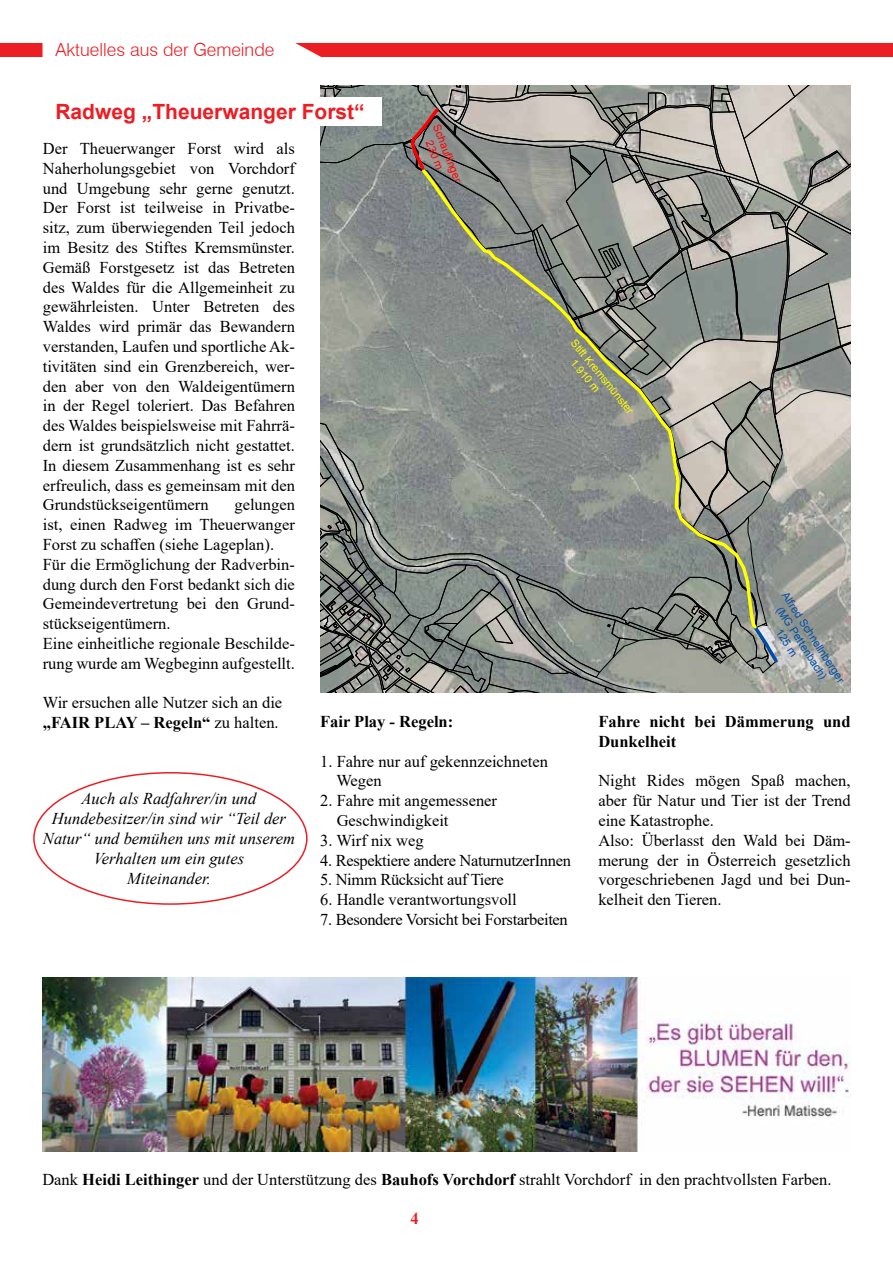
<style>
.page{position:relative;width:893px;height:1263px;background:#fff}
.page>*{position:absolute;margin:0;border:0;box-sizing:border-box;transform-origin:0 0}
.t1{font:700 21px "Arial";color:#ed1d24}
.t2{font:300 18px "Swiss 721 BT";color:#ed1d24}
.t3{font:16.5px/19.8px "Times New Roman";color:#000}
.t4{font:italic 16.5px/19.8px "Times New Roman";color:#000;text-align:center}
.t5{font:16.5px "Times New Roman";letter-spacing:-.02em;color:#000}
.t6{font:700 16.5px/19.8px "Times New Roman";color:#000}
.t7{font:700 16.5px "Times New Roman";color:#ed1d24}
.t8{font:10.8px "Arial";color:#004da8}
.t9{font:10.8px/12.6px "Arial";color:#ff0}
.t10{font:10.8px/12.6px "Arial";color:#f00;text-align:center}
.s1{font-weight:700}
</style>
<div class="page">
<div style="left:0;top:43px;width:893px;height:13px;background:#ed1d24"></div>
<div style="left:43px;top:43px;width:281px;height:14px;background:#fff"></div>
<svg style="left:321px;top:85px;width:530px;height:607px;background:#90938c"></svg>
<div style="left:43px;top:97px;width:338px;height:29px;background:#fff"></div>
<img style="left:42px;top:977px;width:808px;height:175px">
<p class="t2" style="left:55px;top:38px;width:220px">Aktuelles aus der Gemeinde</p>
<p class="t1" style="left:55px;top:97px;width:311px">Radweg „Theuerwanger Forst“</p>
<p class="t10" style="left:442px;top:123px;width:62px;rotate:69deg">Schauflinger<br>230 m</p>
<p class="t3" style="left:43px;top:138px;width:254px;text-align:justify">Der Theuerwanger Forst wird als Naherholungsgebiet von Vorchdorf und Umgebung sehr gerne genutzt.<br>Der Forst ist teilweise in Privatbe&shy;sitz, zum überwiegenden Teil jedoch im Besitz des Stiftes Kremsmünster.<br>Gemäß Forstgesetz ist das Betreten des Waldes für die Allgemeinheit zu gewährleisten. Unter Betreten des Waldes wird primär das Bewandern verstanden, Laufen und sportliche Ak&shy;tivitäten sind ein Grenzbereich, wer&shy;den aber von den Waldeigentümern in der Regel toleriert. Das Befahren des Waldes beispielsweise mit Fahrrä&shy;dern ist grundsätzlich nicht gestattet.<br>In diesem Zusammenhang ist es sehr erfreulich, dass es gemeinsam mit den Grundstückseigentümern</p>
<p class="t9" style="left:587px;top:348px;width:79px;text-indent:-15px;rotate:51deg">Stift Kremsmünster<br>1.910 m</p>
<p class="t3" style="left:43px;top:494px;width:254px;text-indent:192px">gelungen ist, einen Radweg im Theuerwanger<br>Forst zu schaffen (siehe Lageplan).<br>Für die Ermöglichung der Radverbin&shy;dung durch den Forst bedankt sich die<br>Gemeindevertretung bei den Grund&shy;stückseigentümern.<br>Eine einheitliche regionale Beschilde&shy;rung wurde am Wegbeginn aufgestellt.</p>
<p class="t3" style="left:43px;top:692px;width:241px">Wir ersuchen alle Nutzer sich an die <span class="s1">„FAIR PLAY – Regeln“</span> zu halten.</p>
<p class="t8" style="left:791px;top:589px;width:107px;rotate:57deg">Alfred Schnellnberger</p>
<p class="t8" style="left:785px;top:604px;width:85px;rotate:57deg">(MG Pettenbach)</p>
<p class="t8" style="left:784px;top:626px;width:32px;rotate:57deg">125 m</p>
<p class="t6" style="left:598px;top:711px;width:254px">Fahre nicht bei Dämmerung und<br>Dunkelheit</p>
<p class="t3" style="left:598px;top:770px;width:254px">Night Rides mögen Spaß machen, aber für Natur und Tier ist der Trend eine Katastrophe.<br>Also: Überlasst den Wald bei Däm&shy;merung der in Österreich gesetzlich vorgeschriebenen Jagd und bei Dun&shy;kelheit den Tieren.</p>
<p class="t6" style="left:320px;top:711px;width:135px">Fair Play - Regeln:</p>
<p class="t3" style="left:336px;top:751px;width:213px;text-indent:-16px">1. Fahre nur auf gekennzeichneten<br>Wegen</p>
<p class="t3" style="left:337px;top:790px;width:162px;text-indent:-16px">2. Fahre mit angemessener<br>Geschwindigkeit</p>
<p class="t3" style="left:320px;top:830px;width:105px">3. Wirf nix weg</p>
<p class="t5" style="left:320px;top:848px;width:252px">4. Respektiere andere NaturnutzerInnen</p>
<p class="t5" style="left:320px;top:868px;width:185px">5. Nimm Rücksicht auf Tiere</p>
<p class="t3" style="left:320px;top:889px;width:198px">6. Handle verantwortungsvoll</p>
<p class="t5" style="left:320px;top:908px;width:249px">7. Besondere Vorsicht bei Forstarbeiten</p>
<p class="t4" style="left:43px;top:789px;width:253px">Auch als Radfahrer/in und<br>Hundebesitzer/in sind wir “Teil der<br>Natur“ und bemühen uns mit unserem<br>Verhalten um ein gutes<br>Miteinander.</p>
<p class="t3" style="left:42px;top:1169px;width:791px">Dank <span class="s1">Heidi Leithinger</span> und der Unterstützung des <span class="s1">Bauhofs Vorchdorf</span> strahlt Vorchdorf in den prachtvollsten Farben.</p>
<p class="t7" style="left:410px;top:1206px;width:10px">4</p>
</div>
